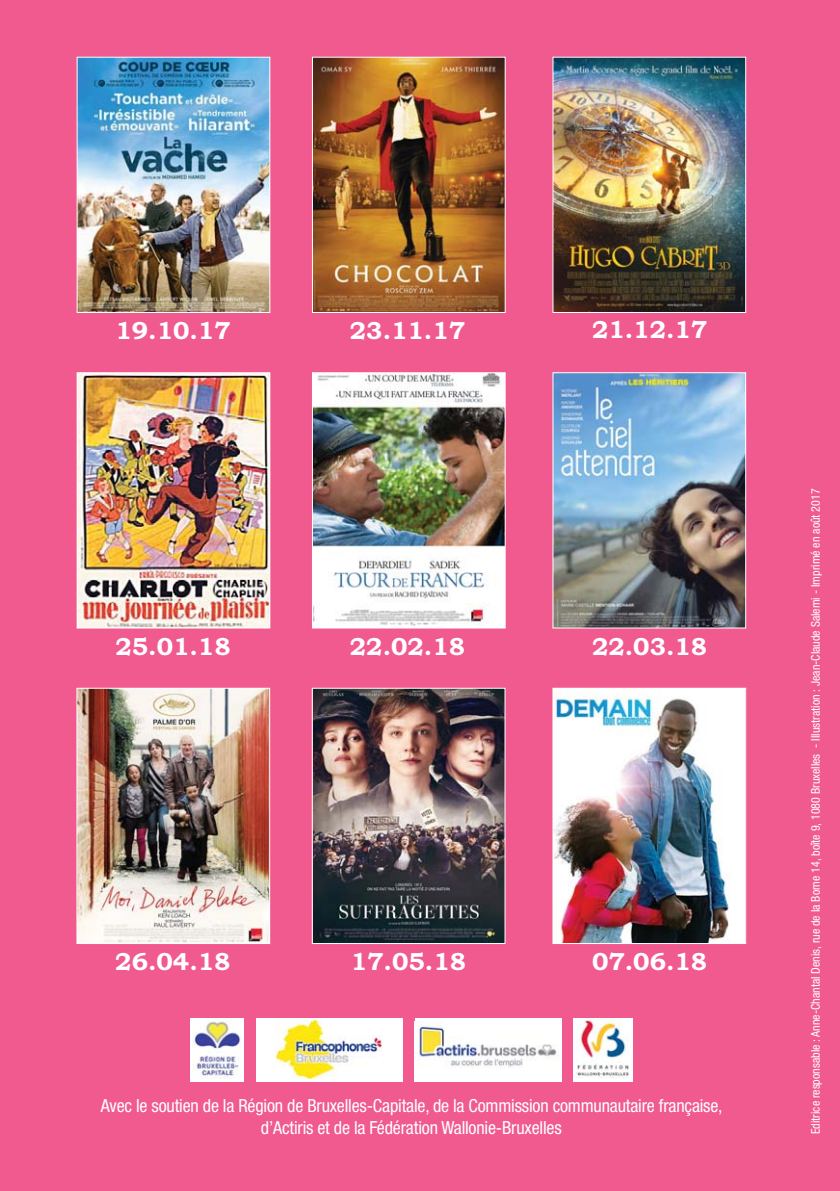
<style>
.page{position:relative;width:840px;height:1191px;background:#fff}
.page>*{position:absolute;margin:0;border:0;box-sizing:border-box;transform-origin:0 0}
.t1{font:700 24.8px "Bookman Old Style";color:#fff}
.t2{font:condensed 18px/21.6px "Helvetica Neue LT Std";letter-spacing:-.01em;color:#fff;text-align:center}
.t3{font:condensed 12px "Helvetica Neue LT Std";color:#fff}
</style>
<div class="page">
<div style="left:0;top:0;width:839px;height:1191px;background:#f05a8e"></div>
<img style="left:79px;top:59px;width:189px;height:252px">
<div style="left:77px;top:57px;width:193px;height:256px;border:1px solid #fff"></div>
<img style="left:314px;top:59px;width:189px;height:252px">
<div style="left:312px;top:57px;width:193px;height:256px;border:1px solid #fff"></div>
<img style="left:554px;top:59px;width:189px;height:252px">
<img style="left:79px;top:374px;width:189px;height:252px">
<div style="left:77px;top:372px;width:193px;height:256px;border:1px solid #fff"></div>
<img style="left:314px;top:374px;width:189px;height:252px">
<div style="left:312px;top:372px;width:193px;height:256px;border:1px solid #fff"></div>
<div style="left:553px;top:689px;width:191px;height:254px;background:#fff"></div>
<img style="left:554px;top:690px;width:175px;height:252px">
<div style="left:552px;top:688px;width:193px;height:256px;border:1px solid #fff"></div>
<img style="left:554px;top:374px;width:189px;height:252px">
<img style="left:78px;top:690px;width:190px;height:252px">
<div style="left:76px;top:688px;width:194px;height:256px;border:1px solid #fff"></div>
<img style="left:313px;top:690px;width:190px;height:252px">
<div style="left:311px;top:688px;width:194px;height:256px;border:1px solid #fff"></div>
<div style="left:190px;top:1018px;width:53px;height:63px;background:#fff"></div>
<img style="left:192px;top:1018px;width:48px;height:61px">
<div style="left:414px;top:1018px;width:146px;height:63px;background:#fff"></div>
<img style="left:414px;top:1021px;width:143px;height:47px">
<div style="left:256px;top:1018px;width:146px;height:63px;background:#fff"></div>
<img style="left:277px;top:1021px;width:104px;height:57px">
<div style="left:573px;top:1018px;width:59px;height:63px;background:#fff"></div>
<img style="left:575px;top:1018px;width:54px;height:59px">
<h1 class="t1" style="left:115px;top:321px;width:117px">19.10.17</h1>
<h1 class="t1" style="left:349px;top:321px;width:117px">23.11.17</h1>
<h1 class="t1" style="left:591px;top:321px;width:117px">21.12.17</h1>
<h1 class="t1" style="left:115px;top:637px;width:117px">25.01.18</h1>
<h1 class="t1" style="left:349px;top:637px;width:117px">22.02.18</h1>
<h1 class="t1" style="left:115px;top:952px;width:117px">26.04.18</h1>
<h1 class="t1" style="left:350px;top:952px;width:117px">17.05.18</h1>
<h1 class="t1" style="left:591px;top:637px;width:117px">22.03.18</h1>
<h1 class="t1" style="left:591px;top:952px;width:117px">07.06.18</h1>
<p class="t2" style="left:101px;top:1096px;width:623px">Avec le soutien de la Région de Bruxelles-Capitale, de la Commission communautaire française, d’Actiris et de la Fédération Wallonie-Bruxelles</p>
<p class="t3" style="left:810px;top:1134px;width:647px;rotate:-90deg">Editrice responsable : Anne-Chantal Denis, rue de la Borne 14, boîte 9, 1080 Bruxelles - Illustration : Jean-Claude Salemi - Imprimé en août 2017</p>
</div>
